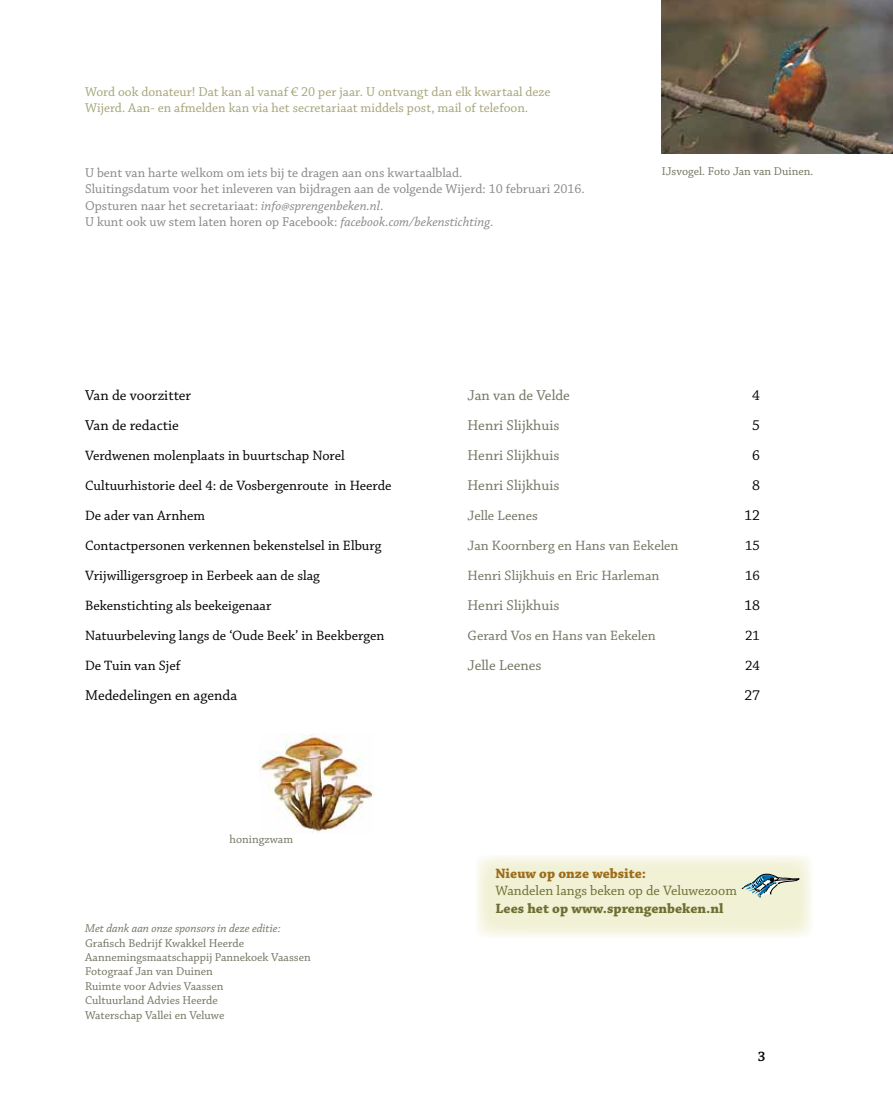
<style>
.page{position:relative;width:893px;height:1106px;background:#fff}
.page>*{position:absolute;margin:0;border:0;box-sizing:border-box;transform-origin:0 0}
.t1{font:15px "Chaparral Pro";color:#747361}
.t2{font:15px "Chaparral Pro";color:#000}
.t3{font:14.25px "Chaparral Pro";color:#000}
.t4{font:14.25px "Chaparral Pro";color:#747361}
.t5{font:14.25px "Chaparral Pro";color:#6d6f32}
.t6{font:700 14.25px "Chaparral Pro";color:#6d6f32}
.t7{font:700 14.25px "Chaparral Pro";color:#9d6c19}
.t8{font:600 14.25px "Chaparral Pro";color:#000}
.t9{font:13.5px/16.2px "Chaparral Pro";color:#87888a}
.t10{font:13.5px/16.2px "Chaparral Pro";color:#a5a579}
.t11{font:12px/14.4px "Chaparral Pro";color:#747361}
.t12{font:italic 12px "Chaparral Pro";letter-spacing:.005em;color:#747361}
.s1{font-style:italic}
</style>
<div class="page">
<img style="left:259px;top:733px;width:115px;height:101px">
<img style="left:662px;top:0;width:231px;height:154px">
<svg style="left:477px;top:856px;width:334px;height:80px;background:#f2f2da"></svg>
<svg style="left:740px;top:874px;width:59px;height:23px"></svg>
<p class="t10" style="left:85px;top:84px;width:467px">Word ook donateur! Dat kan al vanaf € 20 per jaar. U ontvangt dan elk kwartaal deze<br>Wijerd. Aan- en afmelden kan via het secretariaat middels post, mail of telefoon.</p>
<p class="t9" style="left:85px;top:165px;width:501px">U bent van harte welkom om iets bij te dragen aan ons kwartaalblad.<br>Sluitingsdatum voor het inleveren van bijdragen aan de volgende Wijerd: 10 februari 2016.<br>Opsturen naar het secretariaat: <span class="s1">info@sprengenbeken.nl</span>.<br>U kunt ook uw stem laten horen op Facebook: <span class="s1">facebook.com/bekenstichting</span>.</p>
<p class="t11" style="left:662px;top:165px;width:153px">IJsvogel. Foto Jan van Duinen.</p>
<p class="t2" style="left:85px;top:387px;width:108px">Van de voorzitter</p>
<p class="t1" style="left:468px;top:387px;width:104px">Jan van de Velde</p>
<p class="t2" style="left:752px;top:387px;width:9px">4</p>
<p class="t2" style="left:85px;top:417px;width:95px">Van de redactie</p>
<p class="t1" style="left:468px;top:417px;width:93px">Henri Slijkhuis</p>
<p class="t2" style="left:752px;top:417px;width:9px">5</p>
<p class="t3" style="left:85px;top:448px;width:261px">Verdwenen molenplaats in buurtschap Norel</p>
<p class="t1" style="left:468px;top:447px;width:93px">Henri Slijkhuis</p>
<p class="t2" style="left:752px;top:447px;width:9px">6</p>
<p class="t3" style="left:85px;top:478px;width:308px">Cultuurhistorie deel 4: de Vosbergenroute in Heerde</p>
<p class="t1" style="left:468px;top:477px;width:93px">Henri Slijkhuis</p>
<p class="t2" style="left:752px;top:477px;width:9px">8</p>
<p class="t3" style="left:85px;top:508px;width:121px">De ader van Arnhem</p>
<p class="t4" style="left:468px;top:508px;width:72px">Jelle Leenes</p>
<p class="t2" style="left:744px;top:507px;width:17px">12</p>
<p class="t3" style="left:85px;top:538px;width:298px">Contactpersonen verkennen bekenstelsel in Elburg</p>
<p class="t4" style="left:468px;top:538px;width:213px">Jan Koornberg en Hans van Eekelen</p>
<p class="t3" style="left:745px;top:538px;width:16px">15</p>
<p class="t3" style="left:85px;top:568px;width:236px">Vrijwilligersgroep in Eerbeek aan de slag</p>
<p class="t4" style="left:468px;top:568px;width:193px">Henri Slijkhuis en Eric Harleman</p>
<p class="t3" style="left:745px;top:568px;width:16px">16</p>
<p class="t3" style="left:85px;top:598px;width:188px">Bekenstichting als beekeigenaar</p>
<p class="t1" style="left:468px;top:597px;width:93px">Henri Slijkhuis</p>
<p class="t2" style="left:744px;top:597px;width:17px">18</p>
<p class="t3" style="left:85px;top:628px;width:301px">Natuurbeleving langs de ‘Oude Beek’ in Beekbergen</p>
<p class="t4" style="left:468px;top:628px;width:190px">Gerard Vos en Hans van Eekelen</p>
<p class="t3" style="left:745px;top:628px;width:16px">21</p>
<p class="t3" style="left:85px;top:658px;width:97px">De Tuin van Sjef</p>
<p class="t1" style="left:468px;top:657px;width:75px">Jelle Leenes</p>
<p class="t3" style="left:745px;top:658px;width:16px">24</p>
<p class="t2" style="left:85px;top:687px;width:154px">Mededelingen en agenda</p>
<p class="t2" style="left:744px;top:687px;width:17px">27</p>
<p class="t11" style="left:230px;top:832px;width:65px">honingzwam</p>
<p class="t12" style="left:85px;top:921px;width:197px">Met dank aan onze sponsors in deze editie:</p>
<p class="t11" style="left:85px;top:936px;width:227px">Grafisch Bedrijf Kwakkel Heerde<br>Aannemingsmaatschappij Pannekoek Vaassen<br>Fotograaf Jan van Duinen<br>Ruimte voor Advies Vaassen<br>Cultuurland Advies Heerde<br>Waterschap Vallei en Veluwe</p>
<p class="t7" style="left:495px;top:865px;width:152px">Nieuw op onze website:</p>
<p class="t5" style="left:495px;top:883px;width:243px">Wandelen langs beken op de Veluwezoom</p>
<p class="t6" style="left:495px;top:899px;width:230px">Lees het op www.sprengenbeken.nl</p>
<p class="t8" style="left:758px;top:1048px;width:9px">3</p>
</div>
